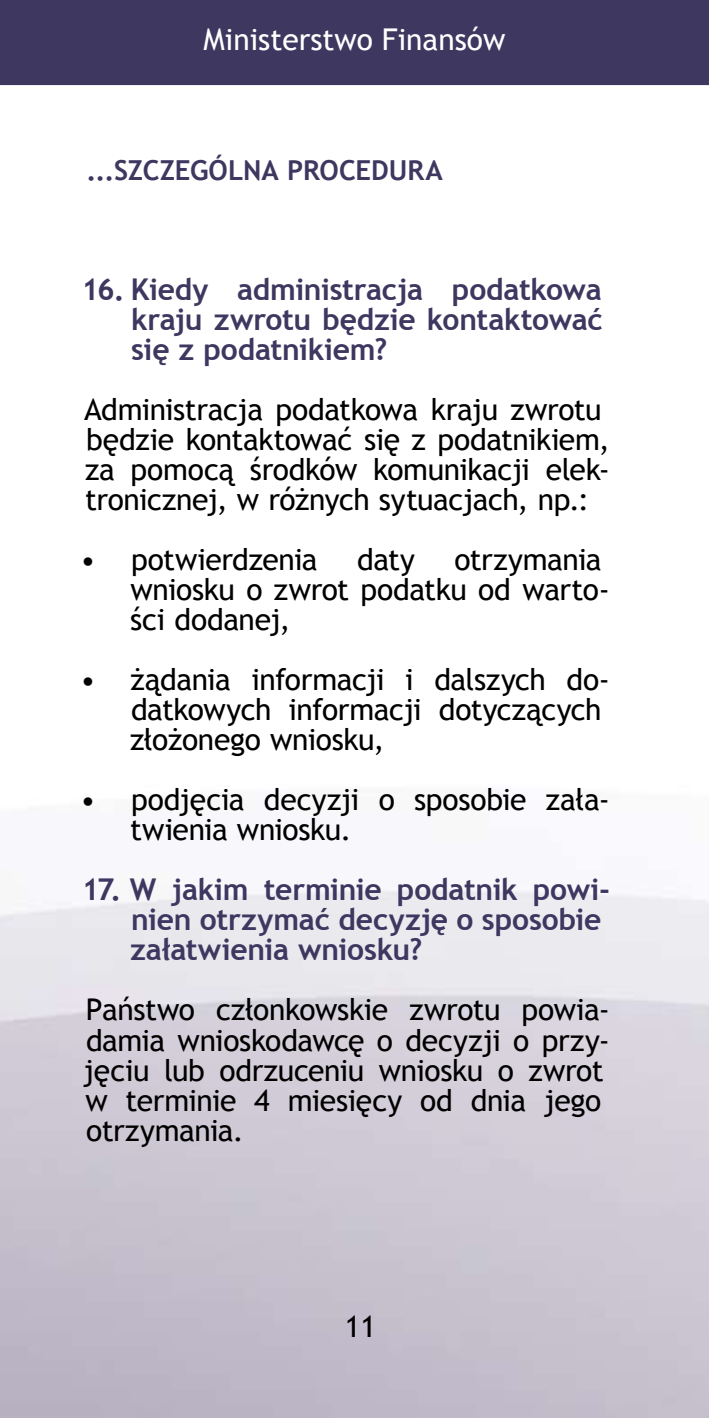
<style>
.page{position:relative;width:709px;height:1418px;background:#fff}
.page>*{position:absolute;margin:0;border:0;box-sizing:border-box;transform-origin:0 0}
.t1{font:30px/30px "Trebuchet MS";letter-spacing:-.015em;color:#000}
.t2{font:700 30px/30px "Trebuchet MS";letter-spacing:-.005em;color:#3e3760;text-align:justify}
.t3{font:30px "Trebuchet MS";color:#fff}
.t4{font:700 27.5px "Trebuchet MS";color:#3e3760}
</style>
<div class="page">
<div style="left:0;top:0;width:709px;height:85px;background:#3e3760"></div>
<p class="t3" style="left:203px;top:22px;width:303px">Ministerstwo Finansów</p>
<p class="t4" style="left:86px;top:153px;width:46px">...SZCZEGÓLNA</p>
<p class="t4" style="left:287px;top:153px;width:18px">PROCED</p>
<p class="t4" style="left:389px;top:153px;width:37px">URA</p>
<p class="t2" style="left:131px;top:274px;width:473px;text-indent:-49px">16. Kiedy administracja podatkowa kraju zwrotu będzie kontaktować się z podatnikiem?</p>
<p class="t1" style="left:84px;top:395px;width:527px">Administracja podatkowa kraju zwrotu będzie kontaktować się z podatnikiem, za pomocą środków komunikacji elek&shy;tronicznej, w różnych sytuacjach, np.:</p>
<p class="t1" style="left:80px;top:545px;width:239px">• potwierdzenia</p>
<p class="t1" style="left:357px;top:545px;width:59px">daty</p>
<p class="t1" style="left:130px;top:545px;width:481px;text-indent:324px">otrzymania wniosku o zwrot podatku od warto&shy;ści dodanej,</p>
<p class="t1" style="left:130px;top:665px;width:481px;text-indent:-50px">• żądania informacji i dalszych do&shy;datkowych informacji dotyczących złożonego wniosku,</p>
<p class="t1" style="left:130px;top:785px;width:481px;text-indent:-50px">• podjęcia decyzji o sposobie zała&shy;twienia wniosku.</p>
<p class="t2" style="left:130px;top:874px;width:481px;text-align:left;text-indent:-48px">17. W jakim terminie podatnik powi&shy;nien otrzymać decyzję o sposobie załatwienia wniosku?</p>
<p class="t1" style="left:83px;top:995px;width:528px">Państwo członkowskie zwrotu powia&shy;damia wnioskodawcę o decyzji o przy&shy;jęciu lub odrzuceniu wniosku o zwrot w terminie 4 miesięcy od dnia jego otrzymania.</p>
<p class="t1" style="left:345px;top:1311px;width:33px">11</p>
</div>
